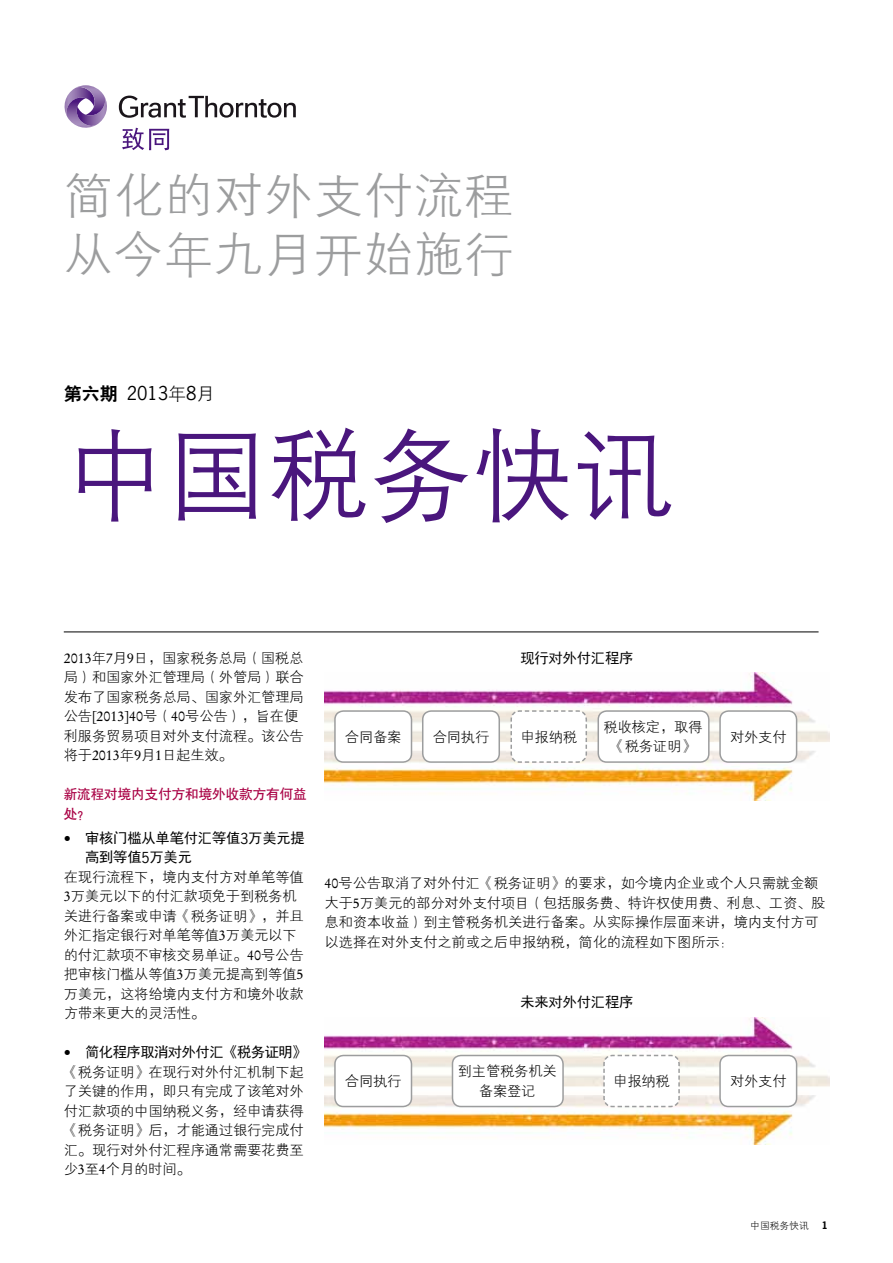
<style>
.page{position:relative;width:893px;height:1263px;background:#fff}
.page>*{position:absolute;margin:0;border:0;box-sizing:border-box;transform-origin:0 0}
.t1{font:102px "H Yg 2 gj";color:#4a167d}
.t2{font:49.5px/59.4px "FZXH1 JW GB1 0";letter-spacing:.01em;color:#9c9d9e}
.t3{font:18px "News Gothic Std";color:#000}
.t4{font:14.25px/19.5px "FZXH1 JW GB1 0";letter-spacing:-.01em;color:#000}
.t5{font:14.25px/19.5px "Sim Hei";letter-spacing:-.01em;color:#000}
.t6{font:14.25px "Sim Hei";letter-spacing:-.03em;color:#000}
.t7{font:13.5px/20.2px "H Yb 1 gj";color:#a90044}
.t8{font:9.75px "FZXH1 JW GB1 0";color:#000}
.t9{font:700 9.75px "News Gothic Std";color:#000}
.s1{font-family:"H Yb 2 gj"}
.s2{font-family:"FZXH1 JW GB1 0"}
.s3{font-family:"Stempel Garamond LT Std"}
.s4{font-family:"News Gothic Std"}
</style>
<div class="page">
<img style="left:325px;top:673px;width:504px;height:127px">
<img style="left:325px;top:1017px;width:504px;height:128px">
<hr style="left:64px;top:631px;width:755px;height:1px;background:#000">
<div style="left:335px;top:711px;width:76px;height:51px;background:#fff;border-radius:9px"></div>
<div style="left:334px;top:710px;width:78px;height:53px;border:2px solid #9c9d9e;border-radius:9px"></div>
<div style="left:335px;top:1055px;width:76px;height:51px;background:#fff;border-radius:9px"></div>
<div style="left:334px;top:1055px;width:78px;height:52px;border:2px solid #9c9d9e;border-radius:9px"></div>
<div style="left:423px;top:711px;width:76px;height:51px;background:#fff;border-radius:9px"></div>
<div style="left:422px;top:710px;width:78px;height:53px;border:2px solid #9c9d9e;border-radius:9px"></div>
<svg style="left:510px;top:709px;width:78px;height:54px"></svg>
<svg style="left:602px;top:1054px;width:79px;height:54px"></svg>
<div style="left:598px;top:711px;width:111px;height:51px;background:#fff;border-radius:9px"></div>
<div style="left:597px;top:710px;width:113px;height:53px;border:2px solid #9c9d9e;border-radius:9px"></div>
<div style="left:452px;top:1055px;width:111px;height:51px;background:#fff;border-radius:9px"></div>
<div style="left:452px;top:1055px;width:112px;height:52px;border:2px solid #9c9d9e;border-radius:9px"></div>
<div style="left:720px;top:711px;width:77px;height:51px;background:#fff;border-radius:9px"></div>
<div style="left:719px;top:710px;width:78px;height:53px;border:2px solid #9c9d9e;border-radius:9px"></div>
<div style="left:720px;top:1055px;width:77px;height:51px;background:#fff;border-radius:9px"></div>
<div style="left:719px;top:1055px;width:78px;height:52px;border:2px solid #9c9d9e;border-radius:9px"></div>
<svg style="left:119px;top:96px;width:177px;height:22px"></svg>
<svg style="left:122px;top:128px;width:47px;height:22px"></svg>
<svg style="left:64px;top:85px;width:43px;height:43px"></svg>
<h2 class="t2" style="left:64px;top:167px;width:451px">简化的对外支付流程从今年九月开始施行</h2>
<p class="t3" style="left:64px;top:382px;width:152px"><span class="s1">第六期</span> 2013<span class="s2">年</span>8<span class="s2">月</span></p>
<h1 class="t1" style="left:64px;top:424px;width:614px">中国税务快讯</h1>
<p class="t4" style="left:64px;top:649px;width:241px"><span class="s3">2013</span>年<span class="s3">7</span>月<span class="s3">9</span>日，国家税务总局（国税总局）和国家外汇管理局（外管局）联合发布了国家税务总局、国家外汇管理局公告<span class="s3">[2013]40</span>号（<span class="s3">40</span>号公告），旨在便利服务贸易项目对外支付流程。该公告将于<span class="s3">2013</span>年<span class="s3">9</span>月<span class="s3">1</span>日起生效。</p>
<p class="t7" style="left:64px;top:784px;width:244px">新流程对境内支付方和境外收款方有何益处？</p>
<p class="t5" style="left:85px;top:828px;width:221px;text-indent:-21px"><span class="s4">•</span> 审核门槛从单笔付汇等值<span class="s4">3</span>万美元提高到等值<span class="s4">5</span>万美元</p>
<p class="t4" style="left:64px;top:867px;width:241px">在现行流程下，境内支付方对单笔等值<br><span class="s3">3</span>万美元以下的付汇款项免于到税务机关进行备案或申请《税务证明》，并且外汇指定银行对单笔等值<span class="s3">3</span>万美元以下的付汇款项不审核交易单证。<span class="s3">40</span>号公告把审核门槛从等值<span class="s3">3</span>万美元提高到等值<span class="s3">5</span>万美元，这将给境内支付方和境外收款方带来更大的灵活性。</p>
<p class="t6" style="left:64px;top:1045px;width:244px"><span class="s4">•</span> 简化程序取消对外付汇《税务证明》</p>
<p class="t4" style="left:64px;top:1062px;width:241px;text-align:justify">《税务证明》在现行对外付汇机制下起了关键的作用，即只有完成了该笔对外付汇款项的中国纳税义务，经申请获得《税务证明》后，才能通过银行完成付汇。现行对外付汇程序通常需要花费至少<span class="s3">3</span>至<span class="s3">4</span>个月的时间。</p>
<p class="t4" style="left:345px;top:727px;width:58px">合同备案</p>
<p class="t5" style="left:520px;top:648px;width:115px">现行对外付汇程序</p>
<p class="t4" style="left:433px;top:727px;width:58px">合同执行</p>
<p class="t4" style="left:520px;top:727px;width:58px">申报纳税</p>
<p class="t4" style="left:604px;top:718px;width:100px;text-align:center">税收核定，取得《税务证明》</p>
<p class="t4" style="left:730px;top:727px;width:58px">对外支付</p>
<p class="t4" style="left:325px;top:874px;width:502px"><span class="s3">40</span>号公告取消了对外付汇《税务证明》的要求，如今境内企业或个人只需就金额大于<span class="s3">5</span>万美元的部分对外支付项目（包括服务费、特许权使用费、利息、工资、股息和资本收益）到主管税务机关进行备案。从实际操作层面来讲，境内支付方可以选择在对外支付之前或之后申报纳税，简化的流程如下图所示：</p>
<p class="t4" style="left:345px;top:1072px;width:58px">合同执行</p>
<p class="t5" style="left:520px;top:992px;width:115px">未来对外付汇程序</p>
<p class="t4" style="left:458px;top:1062px;width:100px;text-align:center">到主管税务机关备案登记</p>
<p class="t4" style="left:613px;top:1072px;width:58px">申报纳税</p>
<p class="t4" style="left:730px;top:1072px;width:58px">对外支付</p>
<p class="t8" style="left:750px;top:1220px;width:60px">中国税务快讯</p>
<p class="t9" style="left:822px;top:1218px;width:8px">1</p>
</div>
